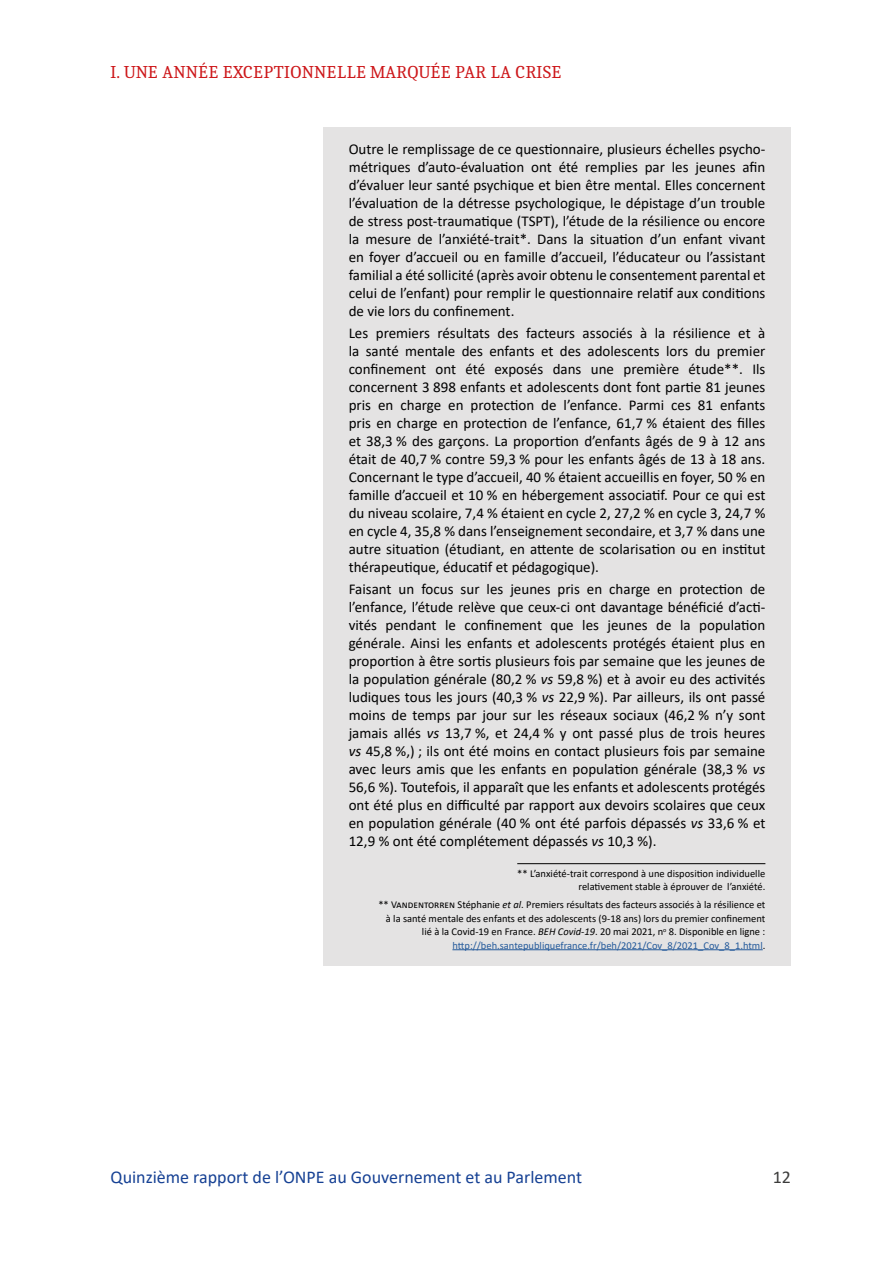
<style>
.page{position:relative;width:893px;height:1263px;background:#fff}
.page>*{position:absolute;margin:0;border:0;box-sizing:border-box;transform-origin:0 0}
.t1{font:18px "Calibri";color:#164194}
.t2{font:18px "Caladea";color:#cd171a}
.t3{font:18px "Calibri";color:#3c3c3b}
.t4{font:15px/18px "Calibri";color:#000;text-align:justify}
.t5{font:10.5px/13.5px "Calibri";color:#000;text-align:right}
.s1{font-style:italic}
.s2{color:#265b9b}
</style>
<div class="page">
<div style="left:323px;top:128px;width:468px;height:837px;background:#e4e3e3"></div>
<hr style="left:517px;top:863px;width:248px;height:1px;background:#000">
<hr style="left:452px;top:949px;width:311px;height:1px;background:#265b9b">
<p class="t2" style="left:111px;top:62px;width:453px">I. UNE ANNÉE EXCEPTIONNELLE MARQUÉE PAR LA CRISE</p>
<p class="t4" style="left:349px;top:139px;width:418px">Outre le remplissage de ce questionnaire, plusieurs échelles psycho&shy;métriques d’auto-évaluation ont été remplies par les jeunes afin d’évaluer leur santé psychique et bien être mental. Elles concernent l’évaluation de la détresse psychologique, le dépistage d’un trouble de stress post-traumatique (TSPT), l’étude de la résilience ou encore la mesure de l’anxiété-trait*. Dans la situation d’un enfant vivant en foyer d’accueil ou en famille d’accueil, l’éducateur ou l’assistant familial a été sollicité (après avoir obtenu le consentement parental et celui de l’enfant) pour remplir le questionnaire relatif aux conditions de vie lors du confinement.</p>
<p class="t4" style="left:349px;top:324px;width:418px">Les premiers résultats des facteurs associés à la résilience et à la santé mentale des enfants et des adolescents lors du premier confinement ont été exposés dans une première étude**. Ils concernent 3 898 enfants et adolescents dont font partie 81 jeunes pris en charge en protection de l’enfance. Parmi ces 81 enfants pris en charge en protection de l’enfance, 61,7 % étaient des filles et 38,3 % des garçons. La proportion d’enfants âgés de 9 à 12 ans était de 40,7 % contre 59,3 % pour les enfants âgés de 13 à 18 ans.<br>Concernant le type d’accueil, 40 % étaient accueillis en foyer, 50 % en famille d’accueil et 10 % en hébergement associatif. Pour ce qui est du niveau scolaire, 7,4 % étaient en cycle 2, 27,2 % en cycle 3, 24,7 % en cycle 4, 35,8 % dans l’enseignement secondaire, et 3,7 % dans une autre situation (étudiant, en attente de scolarisation ou en institut thérapeutique, éducatif et pédagogique).</p>
<p class="t4" style="left:349px;top:580px;width:418px">Faisant un focus sur les jeunes pris en charge en protection de l’enfance, l’étude relève que ceux-ci ont davantage bénéficié d’acti&shy;vités pendant le confinement que les jeunes de la population générale. Ainsi les enfants et adolescents protégés étaient plus en proportion à être sortis plusieurs fois par semaine que les jeunes de la population générale (80,2 % <span class="s1">vs</span> 59,8 %) et à avoir eu des activités ludiques tous les jours (40,3 % <span class="s1">vs</span> 22,9 %). Par ailleurs, ils ont passé moins de temps par jour sur les réseaux sociaux (46,2 % n’y sont jamais allés <span class="s1">vs</span> 13,7 %, et 24,4 % y ont passé plus de trois heures <span class="s1">vs</span> 45,8 %,) ; ils ont été moins en contact plusieurs fois par semaine avec leurs amis que les enfants en population générale (38,3 % <span class="s1">vs </span>56,6 %). Toutefois, il apparaît que les enfants et adolescents protégés ont été plus en difficulté par rapport aux devoirs scolaires que ceux en population générale (40 % ont été parfois dépassés <span class="s1">vs</span> 33,6 % et 12,9 % ont été complétement dépassés <span class="s1">vs</span> 10,3 %).</p>
<p class="t5" style="left:517px;top:866px;width:250px">** L’anxiété-trait correspond à une disposition individuelle relativement stable à éprouver de l’anxiété.</p>
<p class="t5" style="left:378px;top:897px;width:388px">** Vandentorren Stéphanie <span class="s1">et al</span>. Premiers résultats des facteurs associés à la résilience et à la santé mentale des enfants et des adolescents (9-18 ans) lors du premier confinement lié à la Covid-19 en France. <span class="s1">BEH Covid-19</span>. 20 mai 2021, n<sup>o</sup> 8. Disponible en ligne : <span class="s2">http://beh.santepubliquefrance.fr/beh/2021/Cov_8/2021_Cov_8_1.html</span>.</p>
<p class="t1" style="left:111px;top:1164px;width:473px">Quinzième rapport de l’ONPE au Gouvernement et au Parlement</p>
<p class="t3" style="left:773px;top:1164px;width:20px">12</p>
</div>
